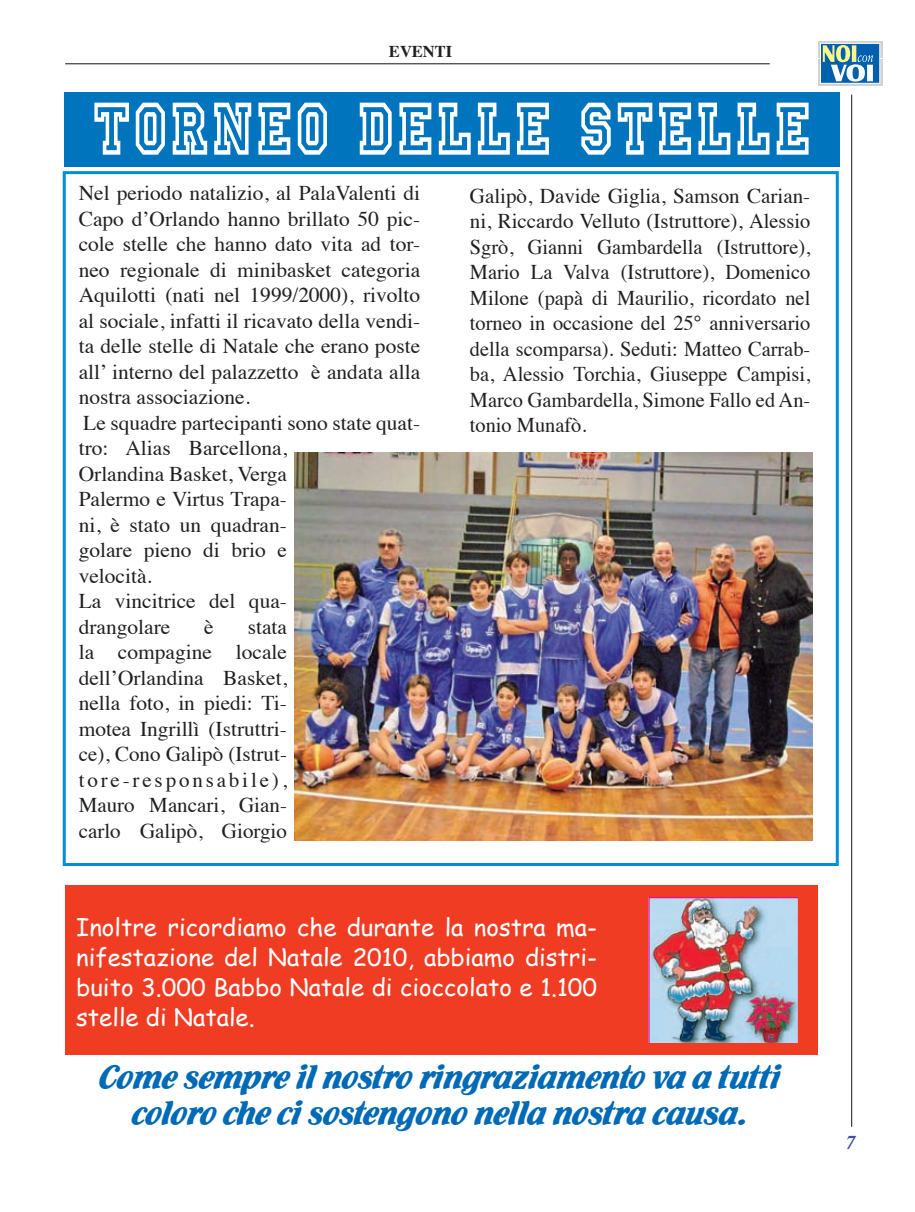
<style>
.page{position:relative;width:915px;height:1212px;background:#fff}
.page>*{position:absolute;margin:0;border:0;box-sizing:border-box;transform-origin:0 0}
.t1{font:78px "Princetown LET";letter-spacing:.07em;color:#fff;scale:.77 1}
.t2{font:36px/36px "Flamenco D";color:#016ab6;text-align:center}
.t3{font:24px/30px "Comic Sans MS";color:#fff;text-align:justify}
.t4{font:21px/25.5px "Times";color:#231f20;text-align:justify}
.t5{font:italic 700 19.5px "Times";color:#3853a3}
.t6{font:700 16.5px "Times";color:#231f20}
</style>
<div class="page">
<div style="left:63px;top:171px;width:775px;height:695px;border:3px solid #008ed4"></div>
<hr style="left:65px;top:63px;width:704px;height:1px;background:#231f20">
<div style="left:65px;top:885px;width:752px;height:169px;background:#ef3c22"></div>
<img style="left:648px;top:897px;width:148px;height:146px">
<hr style="left:850px;top:95px;width:1px;height:1032px;background:#231f20">
<svg style="left:818px;top:41px;width:65px;height:45px"></svg>
<div style="left:817px;top:41px;width:64px;height:16px;background:#d1d2d4"></div>
<svg style="left:818px;top:59px;width:63px;height:26px"></svg>
<div style="left:820px;top:43px;width:59px;height:40px;background:#0160ae;border:1px solid #fff"></div>
<svg style="left:822px;top:45px;width:50px;height:37px"></svg>
<img style="left:294px;top:453px;width:517px;height:388px">
<div style="left:64px;top:92px;width:775px;height:75px;background:#0074bd"></div>
<p class="t6" style="left:389px;top:36px;width:65px">EVENTI</p>
<h1 class="t1" style="left:94px;top:83px;width:931px">TORNEO DELLE STELLE</h1>
<p class="t4" style="left:469px;top:181px;width:342px">Galipò, Davide Giglia, Samson Carian&shy;ni, Riccardo Velluto (Istruttore), Alessio Sgrò, Gianni Gambardella (Istruttore), Mario La Valva (Istruttore), Domenico Milone (papà di Maurilio, ricordato nel torneo in occasione del 25° anniversario della scomparsa). Seduti: Matteo Carrab&shy;ba, Alessio Torchia, Giuseppe Campisi, Marco Gambardella, Simone Fallo ed An&shy;tonio Munafò.</p>
<p class="t4" style="left:79px;top:179px;width:343px;text-align:left">Nel periodo natalizio, al PalaValenti di<br>Capo d’Orlando hanno brillato 50 pic&shy;cole stelle che hanno dato vita ad tor&shy;neo regionale di minibasket categoria<br>Aquilotti (nati nel 1999/2000), rivolto al sociale, infatti il ricavato della vendi&shy;ta delle stelle di Natale che erano poste all’ interno del palazzetto è andata alla nostra associazione.<br>Le squadre partecipanti sono state quat&shy;tro: Alias Barcellona,<br>Orlandina Basket, Verga<br>Palermo e Virtus Trapa-<br>ni, è stato un quadran-<br>golare pieno di brio e<br>velocità.<br>La vincitrice del qua-<br>drangolare</p>
<p class="t4" style="left:204px;top:612px;width:11px">è</p>
<p class="t4" style="left:79px;top:612px;width:210px;text-indent:169px">stata la compagine locale dell’Orlandina Basket, nella foto, in piedi: Ti&shy;motea Ingrillì (Istruttri&shy;ce), Cono Galipò (Istrut&shy;tore-responsabile), Mauro Mancari, Gian&shy;carlo Galipò, Giorgio</p>
<p class="t3" style="left:76px;top:912px;width:522px">Inoltre ricordiamo che durante la nostra ma&shy;nifestazione del Natale 2010, abbiamo distri&shy;buito 3.000 Babbo Natale di cioccolato e 1.100 stelle di Natale.</p>
<h2 class="t2" style="left:100px;top:1059px;width:682px">Come sempre il nostro ringraziamento va a tutti coloro che ci sostengono nella nostra causa.</h2>
<p class="t5" style="left:845px;top:1124px;width:11px">7</p>
</div>
